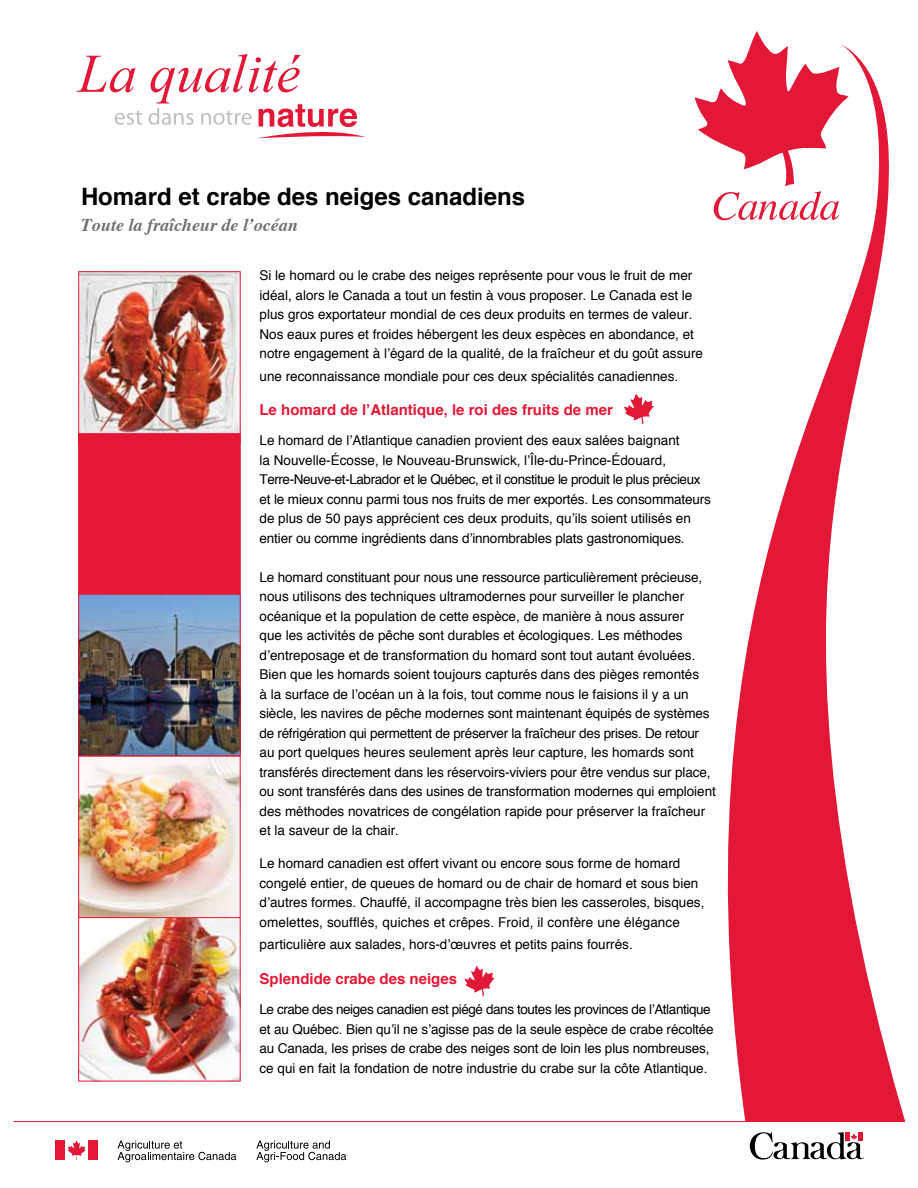
<style>
.page{position:relative;width:918px;height:1188px;background:#fff}
.page>*{position:absolute;margin:0;border:0;box-sizing:border-box;transform-origin:0 0}
.t1{font:700 24px "Helvetica";color:#000}
.t2{font:italic 700 18px "Times";color:#6d6e71}
.t3{font:700 15px "Helvetica";color:#e31837}
.t4{font:13.5px/19.5px "Helvetica";color:#000}
</style>
<div class="page">
<svg style="left:695px;top:44px;width:211px;height:1078px"></svg>
<svg style="left:750px;top:1132px;width:114px;height:28px"></svg>
<svg style="left:68px;top:1140px;width:18px;height:20px"></svg>
<div style="left:55px;top:1140px;width:10px;height:20px;background:#e31837"></div>
<div style="left:89px;top:1140px;width:9px;height:20px;background:#e31837"></div>
<svg style="left:256px;top:1141px;width:90px;height:21px"></svg>
<svg style="left:118px;top:1141px;width:118px;height:21px"></svg>
<svg style="left:624px;top:394px;width:30px;height:30px"></svg>
<svg style="left:465px;top:966px;width:30px;height:30px"></svg>
<hr style="left:14px;top:1121px;width:890px;height:1px;background:#e31837">
<img style="left:80px;top:273px;width:158px;height:160px">
<div style="left:78px;top:271px;width:162px;height:173px;border:1px solid #e31837"></div>
<div style="left:78px;top:433px;width:162px;height:165px;background:#e31837;border:1px solid #e31837"></div>
<img style="left:80px;top:596px;width:158px;height:483px">
<div style="left:78px;top:917px;width:162px;height:164px;border:1px solid #e31837"></div>
<img style="left:80px;top:758px;width:158px;height:158px">
<div style="left:78px;top:756px;width:162px;height:162px;border:1px solid #e31837"></div>
<div style="left:78px;top:594px;width:162px;height:162px;border:1px solid #e31837"></div>
<svg style="left:115px;top:110px;width:27px;height:15px"></svg>
<svg style="left:76px;top:56px;width:59px;height:36px"></svg>
<svg style="left:149px;top:54px;width:216px;height:84px"></svg>
<h1 class="t1" style="left:81px;top:178px;width:446px">Homard et crabe des neiges canadiens</h1>
<h2 class="t2" style="left:81px;top:208px;width:218px">Toute la fraîcheur de l’océan</h2>
<p class="t4" style="left:260px;top:266px;width:445px">Si le homard ou le crabe des neiges représente pour vous le fruit de mer idéal, alors le Canada a tout un festin à vous proposer. Le Canada est le plus gros exportateur mondial de ces deux produits en termes de valeur.<br>Nos eaux pures et froides hébergent les deux espèces en abondance, et notre engagement à l’égard de la qualité, de la fraîcheur et du goût assure</p>
<p class="t4" style="left:260px;top:367px;width:420px">une reconnaissance mondiale pour ces deux spécialités canadiennes.</p>
<p class="t3" style="left:260px;top:398px;width:355px">Le homard de l’Atlantique, le roi des fruits de mer</p>
<p class="t4" style="left:260px;top:431px;width:453px">Le homard de l’Atlantique canadien provient des eaux salées baignant<br>la Nouvelle‑Écosse, le Nouveau-Brunswick, l’Île-du-Prince-Édouard, Terre‑Neuve‑et‑Labrador et le Québec, et il constitue le produit le plus précieux et le mieux connu parmi tous nos fruits de mer exportés. Les consommateurs de plus de 50 pays apprécient ces deux produits, qu’ils soient utilisés en entier ou comme ingrédients dans d’innombrables plats gastronomiques.</p>
<p class="t4" style="left:260px;top:568px;width:458px">Le homard constituant pour nous une ressource particulièrement précieuse, nous utilisons des techniques ultramodernes pour surveiller le plancher océanique et la population de cette espèce, de manière à nous assurer<br>que les activités de pêche sont durables et écologiques. Les méthodes d’entreposage et de transformation du homard sont tout autant évoluées.<br>Bien que les homards soient toujours capturés dans des pièges remontés<br>à la surface de l’océan un à la fois, tout comme nous le faisions il y a un siècle, les navires de pêche modernes sont maintenant équipés de systèmes de réfrigération qui permettent de préserver la fraîcheur des prises. De retour au port quelques heures seulement après leur capture, les homards sont transférés directement dans les réservoirs-viviers pour être vendus sur place, ou sont transférés dans des usines de transformation modernes qui emploient des méthodes novatrices de congélation rapide pour préserver la fraîcheur et la saveur de la chair.</p>
<p class="t4" style="left:260px;top:854px;width:446px">Le homard canadien est offert vivant ou encore sous forme de homard congelé entier, de queues de homard ou de chair de homard et sous bien d’autres formes. Chauffé, il accompagne très bien les casseroles, bisques, omelettes, soufflés, quiches et crêpes. Froid, il confère une élégance</p>
<p class="t4" style="left:260px;top:935px;width:375px">particulière aux salades, hors‑d’œuvres et petits pains fourrés.</p>
<p class="t3" style="left:260px;top:967px;width:199px">Splendide crabe des neiges</p>
<p class="t4" style="left:260px;top:1000px;width:456px">Le crabe des neiges canadien est piégé dans toutes les provinces de l’Atlantique et au Québec. Bien qu’il ne s’agisse pas de la seule espèce de crabe récoltée au Canada, les prises de crabe des neiges sont de loin les plus nombreuses, ce qui en fait la fondation de notre industrie du crabe sur la côte Atlantique.</p>
</div>
